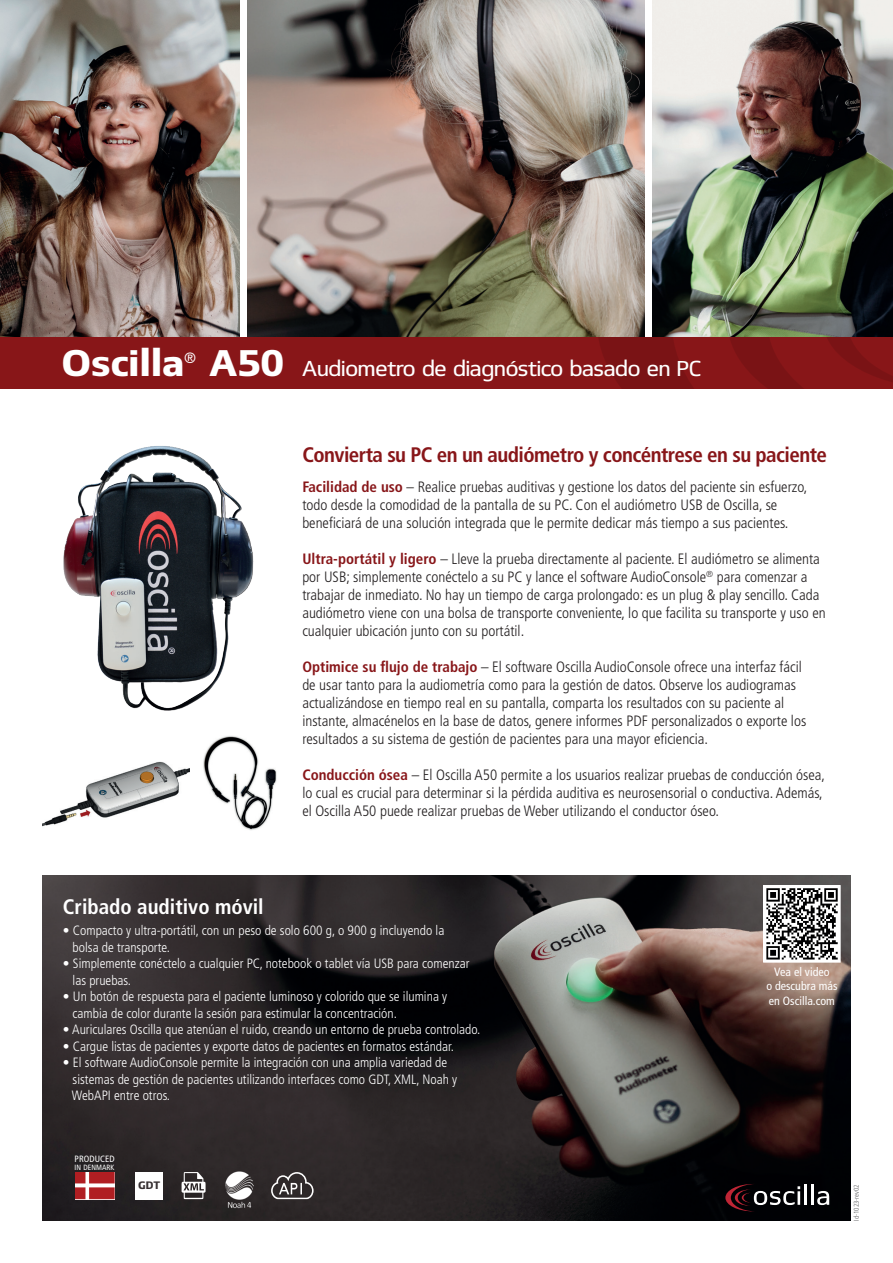
<style>
.page{position:relative;width:893px;height:1263px;background:#fff}
.page>*{position:absolute;margin:0;border:0;box-sizing:border-box;transform-origin:0 0}
.t1{font:700 36px "Olic";color:#fff}
.t2{font:700 condensed 21px "Frutiger LT Std";letter-spacing:-.025em;color:#881619}
.t3{font:21px "Olic";letter-spacing:-.04em;color:#fff}
.t4{font:700 condensed 21px "Frutiger LT Std";color:#fff}
.t5{font:300 condensed 15px/18px "Frutiger LT Std";color:#231f20}
.t6{font:condensed 15px "Frutiger LT Std";color:#fff}
.t7{font:300 condensed 13.5px/16.5px "Frutiger LT Std";color:#fff}
.t8{font:condensed 12px/14.4px "Frutiger LT Std";color:#fff;text-align:center}
.t9{font:700 10.5px "Olic";color:#373032}
.t10{font:condensed 9.15px "Frutiger LT Std";letter-spacing:.01em;color:#fff}
.t11{font:condensed 7.65px "Frutiger LT Std";letter-spacing:.01em;color:#fff}
.t12{font:300 condensed 7.05px "Frutiger LT Std";color:#57585a}
.s1{font-weight:700;font-size:36px}
.s2{font-weight:700;color:#881619}
</style>
<div class="page">
<img style="left:652px;top:0;width:241px;height:337px">
<img style="left:0;top:0;width:240px;height:337px">
<img style="left:247px;top:0;width:398px;height:337px">
<img style="left:43px;top:875px;width:807px;height:345px">
<img style="left:63px;top:446px;width:191px;height:265px">
<img style="left:43px;top:761px;width:146px;height:65px">
<img style="left:203px;top:736px;width:74px;height:94px">
<svg style="left:765px;top:887px;width:73px;height:73px"></svg>
<svg style="left:766px;top:888px;width:72px;height:71px"></svg>
<div style="left:0;top:337px;width:893px;height:51px;background:#881618"></div>
<svg style="left:598px;top:337px;width:295px;height:51px"></svg>
<img style="left:75px;top:1172px;width:39px;height:27px">
<svg style="left:182px;top:1172px;width:24px;height:27px"></svg>
<svg style="left:271px;top:1172px;width:43px;height:27px"></svg>
<img style="left:225px;top:1171px;width:29px;height:38px">
<div style="left:136px;top:1172px;width:27px;height:27px;background:#fff"></div>
<svg style="left:725px;top:1184px;width:75px;height:27px;background:#302125"></svg>
<hr style="left:797px;top:1191px;width:3px;height:14px;background:#fff">
<hr style="left:804px;top:1185px;width:3px;height:20px;background:#fff">
<hr style="left:811px;top:1185px;width:3px;height:20px;background:#fff">
<svg style="left:817px;top:1191px;width:12px;height:14px"></svg>
<h1 class="t1" style="left:62px;top:341px;width:124px">Oscilla</h1>
<p class="t6" style="left:184px;top:349px;width:13px">®</p>
<h2 class="t3" style="left:209px;top:357px;width:494px"><span class="s1">A50</span> Audiometro de diagnóstico basado en PC</h2>
<h2 class="t2" style="left:302px;top:442px;width:526px">Convierta su PC en un audiómetro y concéntrese en su paciente</h2>
<p class="t5" style="left:302px;top:478px;width:507px"><span class="s2">Facilidad de uso</span> – Realice pruebas auditivas y gestione los datos del paciente sin esfuerzo, todo desde la comodidad de la pantalla de su PC. Con el audiómetro USB de Oscilla, se beneficiará de una solución integrada que le permite dedicar más tiempo a sus pacientes.</p>
<p class="t5" style="left:302px;top:550px;width:525px"><span class="s2">Ultra-portátil y ligero</span> – Lleve la prueba directamente al paciente. El audiómetro se alimenta por USB; simplemente conéctelo a su PC y lance el software AudioConsole<sup>®</sup> para comenzar a trabajar de inmediato. No hay un tiempo de carga prolongado: es un plug &amp; play sencillo. Cada audiómetro viene con una bolsa de transporte conveniente, lo que facilita su transporte y uso en cualquier ubicación junto con su portátil.</p>
<p class="t5" style="left:302px;top:658px;width:505px"><span class="s2">Optimice su flujo de trabajo</span> – El software Oscilla AudioConsole ofrece una interfaz fácil de usar tanto para la audiometría como para la gestión de datos. Observe los audiogramas actualizándose en tiempo real en su pantalla, comparta los resultados con su paciente al instante, almacénelos en la base de datos, genere informes PDF personalizados o exporte los resultados a su sistema de gestión de pacientes para una mayor eficiencia.</p>
<p class="t5" style="left:302px;top:766px;width:524px"><span class="s2">Conducción ósea</span> – El Oscilla A50 permite a los usuarios realizar pruebas de conducción ósea, lo cual es crucial para determinar si la pérdida auditiva es neurosensorial o conductiva. Además, el Oscilla A50 puede realizar pruebas de Weber utilizando el conductor óseo.</p>
<h2 class="t4" style="left:63px;top:894px;width:202px">Cribado auditivo móvil</h2>
<p class="t7" style="left:73px;top:922px;width:373px;text-indent:-10px">• Compacto y ultra-portátil, con un peso de solo 600 g, o 900 g incluyendo la bolsa de transporte.</p>
<p class="t7" style="left:73px;top:955px;width:398px;text-indent:-10px">• Simplemente conéctelo a cualquier PC, notebook o tablet vía USB para comenzar las pruebas.</p>
<p class="t7" style="left:73px;top:988px;width:376px;text-indent:-10px">• Un botón de respuesta para el paciente luminoso y colorido que se ilumina y cambia de color durante la sesión para estimular la concentración.</p>
<p class="t7" style="left:63px;top:1021px;width:419px">• Auriculares Oscilla que atenúan el ruido, creando un entorno de prueba controlado.</p>
<p class="t7" style="left:63px;top:1038px;width:392px">• Cargue listas de pacientes y exporte datos de pacientes en formatos estándar.</p>
<p class="t7" style="left:72px;top:1054px;width:387px;text-indent:-9px">• El software AudioConsole permite la integración con una amplia variedad de sistemas de gestión de pacientes utilizando interfaces como GDT, XML, Noah y<br>WebAPI entre otros.</p>
<p class="t10" style="left:75px;top:1154px;width:42px">PRODUCED</p>
<p class="t11" style="left:75px;top:1163px;width:41px">IN DENMARK</p>
<p class="t9" style="left:138px;top:1179px;width:24px">GDT</p>
<p class="t8" style="left:766px;top:964px;width:73px">Vea el video<br>o descubra más en Oscilla.com</p>
<p class="t12" style="left:852px;top:1221px;width:38px;rotate:-90deg">Id-1023-rev02</p>
</div>
